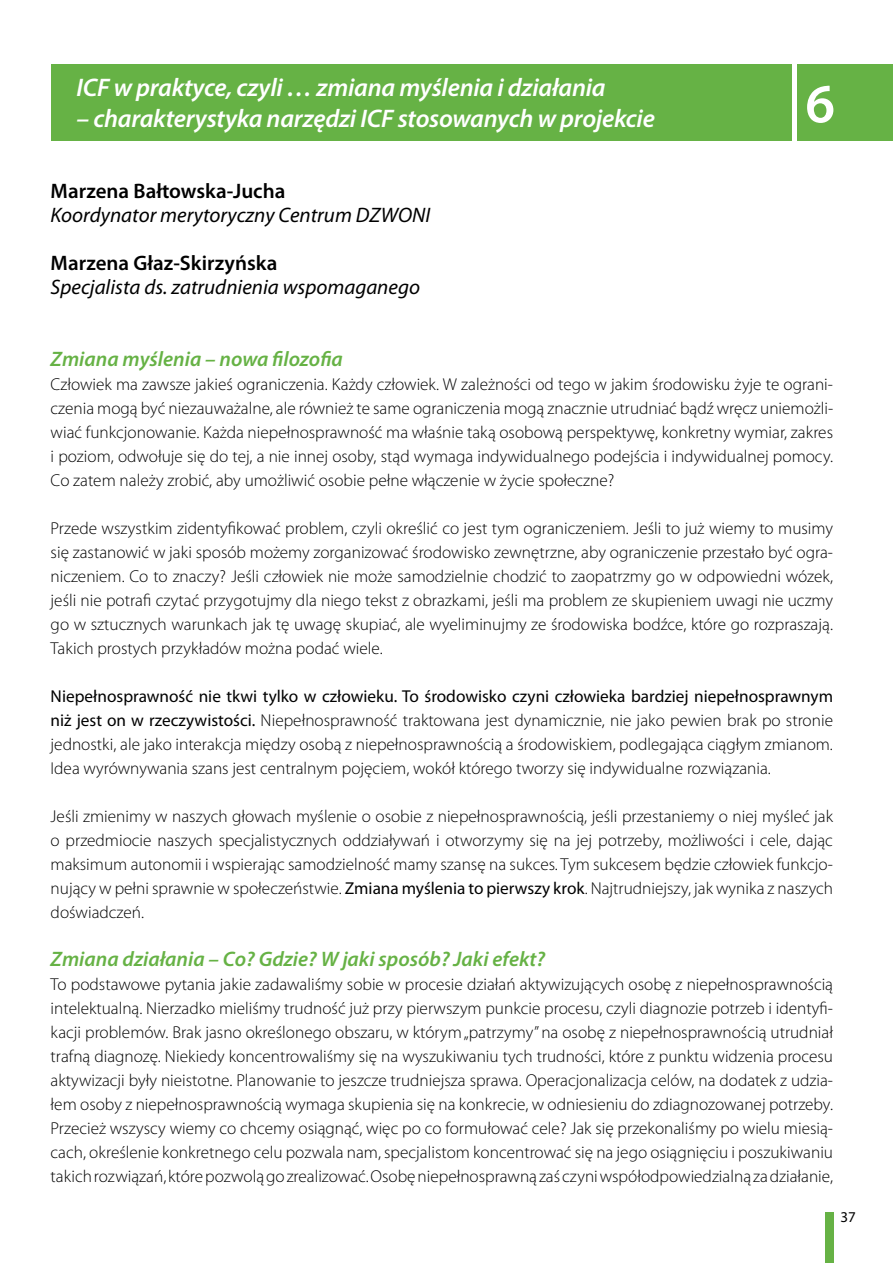
<style>
.page{position:relative;width:893px;height:1263px;background:#fff}
.page>*{position:absolute;margin:0;border:0;box-sizing:border-box;transform-origin:0 0}
.t1{font:600 55.5px "Myriad Pro";color:#fff}
.t2{font:italic 600 25.5px "Myriad Pro";letter-spacing:-.01em;color:#fff}
.t3{font:italic 600 21px "Myriad Pro";color:#66b245}
.t4{font:italic 21px "Myriad Pro";color:#000}
.t5{font:600 21px "Myriad Pro";color:#000}
.t6{font:300 17.25px/24px "Myriad Pro";color:#000;text-align:justify}
.t7{font:15px "Myriad Pro";color:#000}
.s1{font-weight:400}
</style>
<div class="page">
<div style="left:825px;top:1212px;width:8px;height:51px;background:#66b245"></div>
<div style="left:51px;top:64px;width:842px;height:76px;background:#66b245"></div>
<div style="left:792px;top:58px;width:5px;height:87px;background:#fff"></div>
<h2 class="t2" style="left:77px;top:71px;width:531px">ICF w praktyce, czyli … zmiana myślenia i działania</h2>
<h2 class="t2" style="left:77px;top:103px;width:580px">– charakterystyka narzędzi ICF stosowanych w projekcie</h2>
<p class="t5" style="left:51px;top:178px;width:236px">Marzena Bałtowska-Jucha</p>
<p class="t4" style="left:51px;top:202px;width:381px">Koordynator merytoryczny Centrum DZWONI</p>
<p class="t5" style="left:51px;top:250px;width:228px">Marzena Głaz-Skirzyńska</p>
<p class="t4" style="left:51px;top:274px;width:371px">Specjalista ds. zatrudnienia wspomaganego</p>
<h1 class="t1" style="left:805px;top:68px;width:31px">6</h1>
<p class="t3" style="left:51px;top:346px;width:294px">Zmiana myślenia – nowa filozofia</p>
<p class="t6" style="left:51px;top:372px;width:784px">Człowiek ma zawsze jakieś ograniczenia. Każdy człowiek. W zależności od tego w jakim środowisku żyje te ograni&shy;czenia mogą być niezauważalne, ale również te same ograniczenia mogą znacznie utrudniać bądź wręcz uniemożli&shy;wiać funkcjonowanie. Każda niepełnosprawność ma właśnie taką osobową perspektywę, konkretny wymiar, zakres i poziom, odwołuje się do tej, a nie innej osoby, stąd wymaga indywidualnego podejścia i indywidualnej pomocy.<br>Co zatem należy zrobić, aby umożliwić osobie pełne włączenie w życie społeczne?</p>
<p class="t6" style="left:51px;top:516px;width:784px">Przede wszystkim zidentyfikować problem, czyli określić co jest tym ograniczeniem. Jeśli to już wiemy to musimy się zastanowić w jaki sposób możemy zorganizować środowisko zewnętrzne, aby ograniczenie przestało być ogra&shy;niczeniem. Co to znaczy? Jeśli człowiek nie może samodzielnie chodzić to zaopatrzmy go w odpowiedni wózek, jeśli nie potrafi czytać przygotujmy dla niego tekst z obrazkami, jeśli ma problem ze skupieniem uwagi nie uczmy go w sztucznych warunkach jak tę uwagę skupiać, ale wyeliminujmy ze środowiska bodźce, które go rozpraszają.<br>Takich prostych przykładów można podać wiele.</p>
<p class="t6" style="left:51px;top:684px;width:784px"><span class="s1">Niepełnosprawność nie tkwi tylko w człowieku. To środowisko czyni człowieka bardziej niepełnosprawnym niż jest on w rzeczywistości.</span> Niepełnosprawność traktowana jest dynamicznie, nie jako pewien brak po stronie jednostki, ale jako interakcja między osobą z niepełnosprawnością a środowiskiem, podlegająca ciągłym zmianom.<br>Idea wyrównywania szans jest centralnym pojęciem, wokół którego tworzy się indywidualne rozwiązania.</p>
<p class="t6" style="left:51px;top:804px;width:784px">Jeśli zmienimy w naszych głowach myślenie o osobie z niepełnosprawnością, jeśli przestaniemy o niej myśleć jak o przedmiocie naszych specjalistycznych oddziaływań i otworzymy się na jej potrzeby, możliwości i cele, dając maksimum autonomii i wspierając samodzielność mamy szansę na sukces. Tym sukcesem będzie człowiek funkcjo&shy;nujący w pełni sprawnie w społeczeństwie. <span class="s1">Zmiana myślenia to pierwszy krok</span>. Najtrudniejszy, jak wynika z naszych doświadczeń.</p>
<p class="t3" style="left:51px;top:946px;width:496px">Zmiana działania – Co? Gdzie? W jaki sposób? Jaki efekt?</p>
<p class="t6" style="left:51px;top:972px;width:784px">To podstawowe pytania jakie zadawaliśmy sobie w procesie działań aktywizujących osobę z niepełnosprawnością intelektualną. Nierzadko mieliśmy trudność już przy pierwszym punkcie procesu, czyli diagnozie potrzeb i identyfi&shy;kacji problemów. Brak jasno określonego obszaru, w którym „patrzymy” na osobę z niepełnosprawnością utrudniał trafną diagnozę. Niekiedy koncentrowaliśmy się na wyszukiwaniu tych trudności, które z punktu widzenia procesu aktywizacji były nieistotne. Planowanie to jeszcze trudniejsza sprawa. Operacjonalizacja celów, na dodatek z udzia&shy;łem osoby z niepełnosprawnością wymaga skupienia się na konkrecie, w odniesieniu do zdiagnozowanej potrzeby.<br>Przecież wszyscy wiemy co chcemy osiągnąć, więc po co formułować cele? Jak się przekonaliśmy po wielu miesią&shy;cach, określenie konkretnego celu pozwala nam, specjalistom koncentrować się na jego osiągnięciu i poszukiwaniu takich rozwiązań, które pozwolą go zrealizować. Osobę niepełnosprawną zaś czyni współodpowiedzialną za działanie,</p>
<p class="t7" style="left:840px;top:1208px;width:17px">37</p>
</div>
